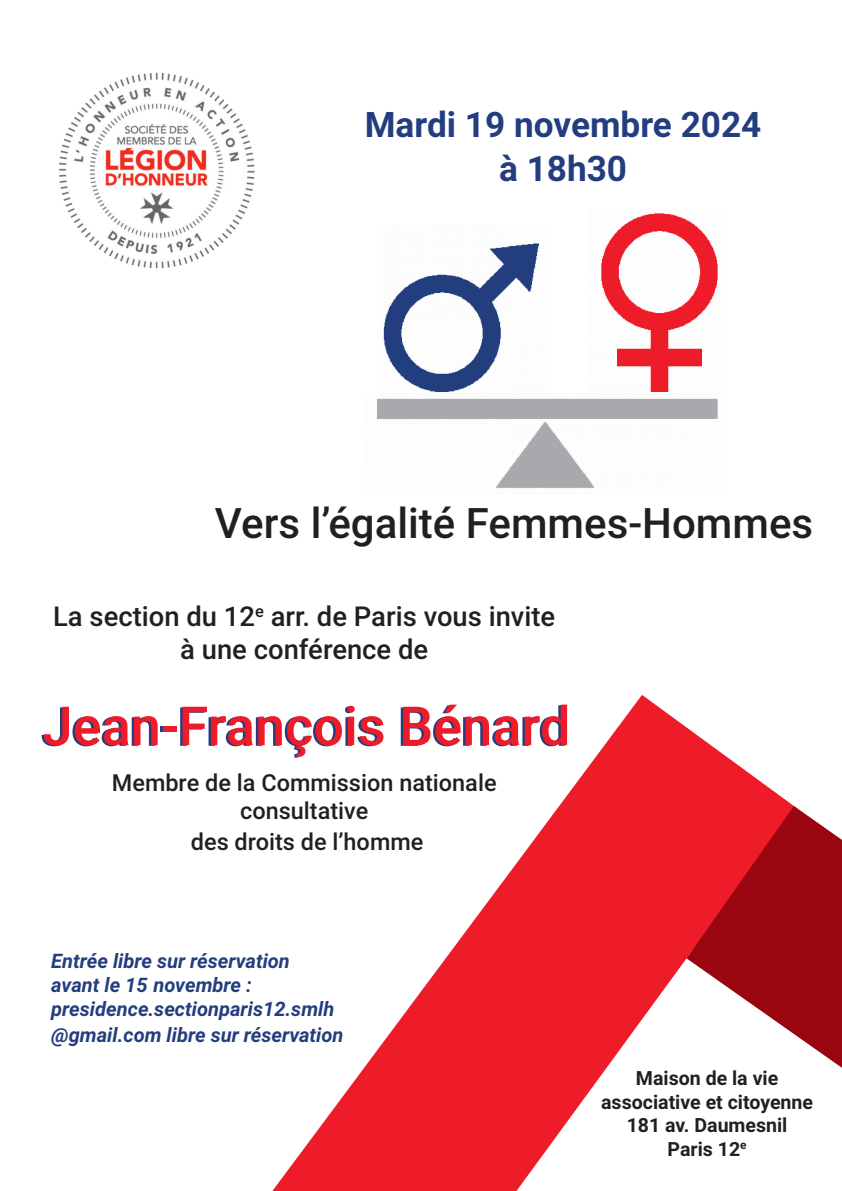
<style>
.page{position:relative;width:842px;height:1191px;background:#fff}
.page>*{position:absolute;margin:0;border:0;box-sizing:border-box;transform-origin:0 0}
.t1{font:500 54px "Roboto";color:#ee1c28}
.t2{font:500 42px "Roboto";color:#231f20}
.t3{font:700 35.2px/44px "Roboto";color:#233d7f;text-align:center}
.t4{font:500 27.4px/32.8px "Roboto";color:#231f20;text-align:center}
.t5{font:500 23.4px/28.2px "Roboto";color:#231f20;text-align:center}
.t6{font:italic 700 20px/24px "Roboto";color:#233d7f}
.t7{font:700 19.6px/23.4px "Roboto";color:#231f20;text-align:center}
</style>
<div class="page">
<svg style="left:272px;top:695px;width:522px;height:496px"></svg>
<svg style="left:686px;top:806px;width:156px;height:315px"></svg>
<img style="left:59px;top:73px;width:195px;height:195px;border-radius:50%">
<img style="left:376px;top:213px;width:342px;height:276px">
<h3 class="t3" style="left:365px;top:103px;width:398px">Mardi 19 novembre 2024 à 18h30</h3>
<h2 class="t2" style="left:215px;top:499px;width:600px">Vers l’égalité Femmes-Hommes</h2>
<h3 class="t4" style="left:53px;top:600px;width:504px">La section du 12<sup>e</sup> arr. de Paris vous invite à une conférence de</h3>
<h1 class="t1" style="left:43px;top:695px;width:529px">Jean-François Bénard</h1>
<p class="t5" style="left:112px;top:769px;width:386px">Membre de la Commission nationale consultative</p>
<p class="t5" style="left:191px;top:828px;width:234px">des droits de l’homme</p>
<p class="t6" style="left:51px;top:949px;width:285px">Entrée libre sur réservation avant le 15 novembre : presidence.sectionparis12.smlh</p>
<p class="t6" style="left:51px;top:1022px;width:294px">@gmail.com libre sur réservation</p>
<p class="t7" style="left:601px;top:1066px;width:213px">Maison de la vie associative et citoyenne<br>181 av. Daumesnil<br>Paris 12<sup>e</sup></p>
</div>
